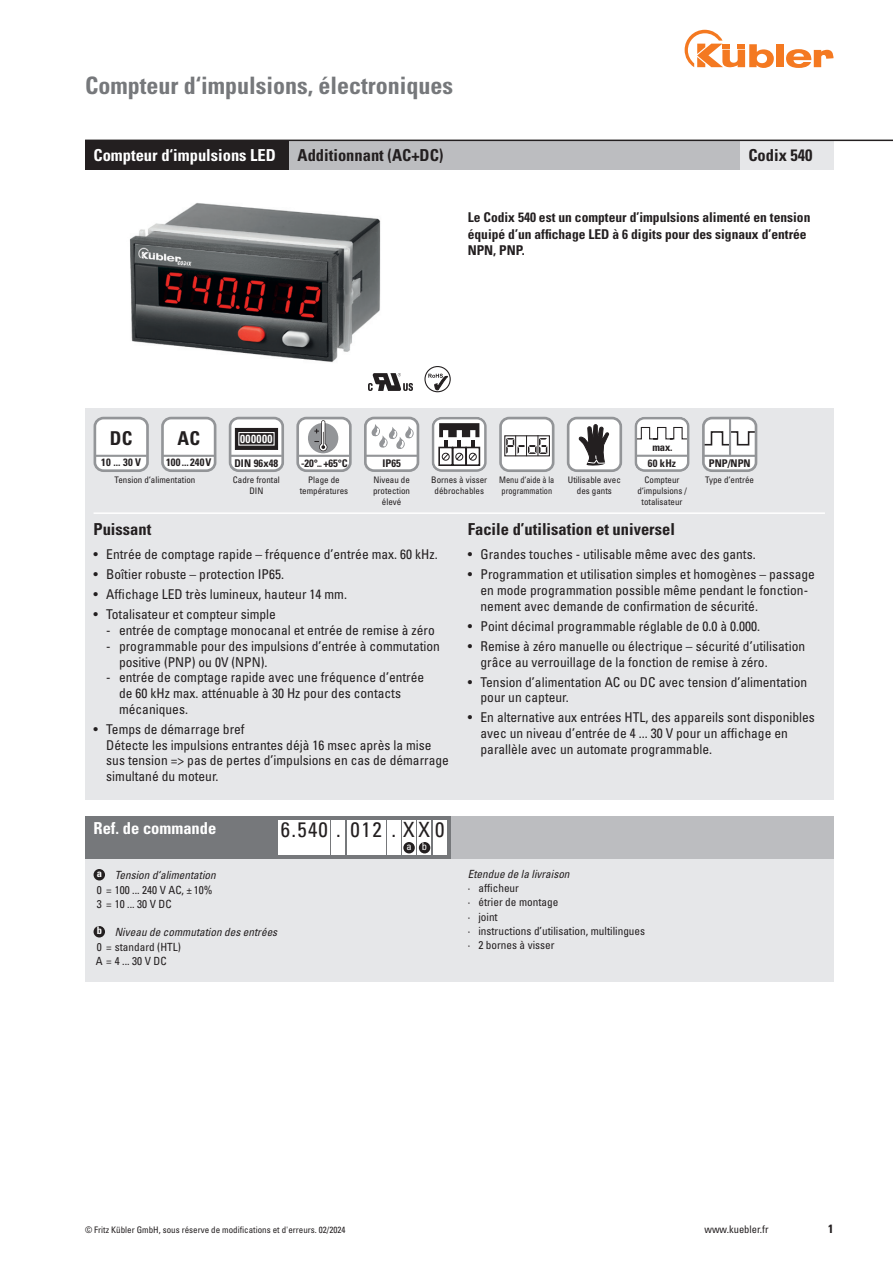
<style>
.page{position:relative;width:893px;height:1263px;background:#fff}
.page>*{position:absolute;margin:0;border:0;box-sizing:border-box;transform-origin:0 0}
.t1{font:700 condensed 24px "Univers LT Std";color:#76787b}
.t2{font:condensed 21px "Univers LT Std";letter-spacing:.08em;color:#231f20}
.t3{font:700 condensed 19.05px "Univers LT Std";color:#231f20}
.t4{font:700 condensed 16.5px "Univers LT Std";color:#231f20}
.t5{font:700 condensed 16.5px "Univers LT Std";color:#fff}
.t6{font:condensed 13.5px/15.8px "Univers LT Std";color:#231f20}
.t7{font:700 condensed 13.5px/16.5px "Univers LT Std";color:#231f20}
.t8{font:700 condensed 12px "Univers LT Std";color:#231f20}
.t9{font:700 condensed 11.7px "Univers LT Std";letter-spacing:.04em;color:#fff}
.t10{font:condensed 11.25px/14.2px "Univers LT Std";color:#231f20}
.t11{font:italic condensed 11.25px/14.2px "Univers LT Std";color:#231f20}
.t12{font:700 condensed 10.65px "Univers LT Std";letter-spacing:.01em;color:#231f20}
.t13{font:condensed 10.5px "Univers LT Std";color:#231f20}
.t14{font:condensed 10.5px "Univers LT Std";color:#fff}
.t15{font:condensed 9px/11.2px "Univers LT Std";color:#231f20;text-align:center}
.t16{font:condensed 9px/11.2px "Univers LT Std";color:#231f20;scale:.92 1}
.s1{font-style:italic}
.s2{font-style:normal}
</style>
<div class="page">
<div style="left:776px;top:44px;width:8px;height:23px;background:#f47921"></div>
<svg style="left:786px;top:49px;width:47px;height:19px"></svg>
<svg style="left:685px;top:30px;width:89px;height:38px"></svg>
<div style="left:85px;top:408px;width:748px;height:391px;background:#e6e7e9"></div>
<img style="left:130px;top:203px;width:271px;height:171px">
<svg style="left:424px;top:366px;width:27px;height:26px"></svg>
<img style="left:368px;top:374px;width:45px;height:17px">
<div style="left:85px;top:816px;width:748px;height:166px;background:#e6e7e9"></div>
<div style="left:451px;top:816px;width:382px;height:43px;background:#bcbdc0"></div>
<svg style="left:432px;top:417px;width:55px;height:55px;background:#adacad"></svg>
<svg style="left:634px;top:417px;width:56px;height:55px;background:#dfdfe0"></svg>
<div style="left:230px;top:418px;width:53px;height:53px;background:#fff;border-radius:9px"></div>
<div style="left:229px;top:417px;width:55px;height:55px;border:3px solid #939598;border-radius:9px"></div>
<hr style="left:229px;top:455px;width:53px;height:2px;background:#939598">
<div style="left:235px;top:428px;width:43px;height:22px;background:#231f20;border:1px solid #231f20"></div>
<div style="left:238px;top:432px;width:37px;height:14px;border:1px solid #fff"></div>
<div style="left:298px;top:418px;width:52px;height:53px;background:#fff;border-radius:9px"></div>
<div style="left:296px;top:417px;width:56px;height:55px;border:3px solid #939598;border-radius:9px"></div>
<hr style="left:297px;top:455px;width:52px;height:2px;background:#939598">
<div style="left:308px;top:423px;width:30px;height:30px;background:#939598;border-radius:50%"></div>
<svg style="left:315px;top:419px;width:12px;height:32px"></svg>
<div style="left:501px;top:418px;width:52px;height:53px;background:#fff;border-radius:9px"></div>
<div style="left:499px;top:417px;width:55px;height:55px;border:3px solid #939598;border-radius:9px"></div>
<div style="left:504px;top:435px;width:46px;height:21px;border:1px solid #231f20"></div>
<svg style="left:506px;top:435px;width:41px;height:21px"></svg>
<div style="left:568px;top:418px;width:53px;height:53px;background:#fff;border-radius:9px"></div>
<div style="left:567px;top:417px;width:55px;height:55px;border:3px solid #939598;border-radius:9px"></div>
<svg style="left:578px;top:424px;width:31px;height:41px"></svg>
<div style="left:703px;top:418px;width:53px;height:53px;background:#fff;border-radius:9px"></div>
<svg style="left:706px;top:430px;width:47px;height:16px"></svg>
<hr style="left:729px;top:418px;width:2px;height:38px;background:#939598">
<div style="left:702px;top:417px;width:55px;height:55px;border:3px solid #939598;border-radius:9px"></div>
<hr style="left:703px;top:455px;width:52px;height:2px;background:#939598">
<div style="left:365px;top:418px;width:53px;height:53px;background:#fff;border-radius:9px"></div>
<div style="left:364px;top:417px;width:55px;height:55px;border:3px solid #939598;border-radius:9px"></div>
<hr style="left:365px;top:455px;width:52px;height:2px;background:#939598">
<svg style="left:371px;top:424px;width:43px;height:25px"></svg>
<div style="left:95px;top:418px;width:52px;height:53px;background:#fff;border-radius:9px"></div>
<div style="left:94px;top:417px;width:55px;height:55px;border:3px solid #939598;border-radius:9px"></div>
<hr style="left:94px;top:455px;width:53px;height:2px;background:#939598">
<div style="left:162px;top:418px;width:53px;height:53px;background:#fff;border-radius:9px"></div>
<div style="left:161px;top:417px;width:55px;height:55px;border:3px solid #939598;border-radius:9px"></div>
<hr style="left:162px;top:455px;width:52px;height:2px;background:#939598">
<hr style="left:94px;top:512px;width:731px;height:2px;background:#fff">
<div style="left:85px;top:816px;width:366px;height:43px;background:#76787b"></div>
<div style="left:94px;top:869px;width:11px;height:11px;background:#231f20;border-radius:50%"></div>
<div style="left:94px;top:926px;width:11px;height:11px;background:#231f20;border-radius:50%"></div>
<div style="left:279px;top:821px;width:51px;height:34px;background:#fff"></div>
<div style="left:332px;top:821px;width:13px;height:34px;background:#fff"></div>
<div style="left:347px;top:821px;width:38px;height:34px;background:#fff"></div>
<div style="left:387px;top:821px;width:14px;height:34px;background:#fff"></div>
<div style="left:402px;top:821px;width:14px;height:34px;background:#fff"></div>
<div style="left:418px;top:821px;width:13px;height:34px;background:#fff"></div>
<div style="left:433px;top:821px;width:13px;height:34px;background:#fff"></div>
<div style="left:419px;top:842px;width:11px;height:11px;background:#231f20;border-radius:50%"></div>
<div style="left:403px;top:842px;width:12px;height:11px;background:#231f20;border-radius:50%"></div>
<div style="left:85px;top:140px;width:204px;height:30px;background:#231f20"></div>
<div style="left:740px;top:140px;width:93px;height:30px;background:#e6e7e9"></div>
<div style="left:289px;top:140px;width:451px;height:30px;background:#bcbdc0"></div>
<hr style="left:85px;top:140px;width:808px;height:1px;background:#231f20">
<h1 class="t1" style="left:85px;top:71px;width:369px">Compteur d‘impulsions, électroniques</h1>
<p class="t5" style="left:94px;top:145px;width:184px">Compteur d‘impulsions LED</p>
<p class="t4" style="left:298px;top:145px;width:147px">Additionnant (AC+DC)</p>
<p class="t4" style="left:748px;top:145px;width:66px">Codix 540</p>
<h3 class="t3" style="left:110px;top:426px;width:24px">DC</h3>
<h3 class="t3" style="left:177px;top:426px;width:24px">AC</h3>
<p class="t9" style="left:240px;top:432px;width:34px">000000</p>
<p class="t7" style="left:468px;top:209px;width:344px">Le Codix 540 est un compteur d’impulsions alimenté en tension équipé d’un affichage LED à 6 digits pour des signaux d’entrée<br>NPN, PNP.</p>
<p class="t12" style="left:652px;top:440px;width:21px">max.</p>
<p class="t12" style="left:101px;top:456px;width:41px">10 ... 30 V</p>
<p class="t12" style="left:301px;top:456px;width:48px">-20°... +65°C</p>
<p class="t12" style="left:383px;top:456px;width:20px">IP65</p>
<p class="t12" style="left:709px;top:456px;width:43px">PNP/NPN</p>
<p class="t12" style="left:166px;top:456px;width:47px">100...240V</p>
<p class="t12" style="left:648px;top:456px;width:30px">60 kHz</p>
<p class="t12" style="left:234px;top:456px;width:45px">DIN 96x48</p>
<p class="t15" style="left:233px;top:474px;width:48px">Cadre frontal<br>DIN</p>
<p class="t16" style="left:499px;top:474px;width:61px">Menu d‘aide à la programmation</p>
<p class="t15" style="left:568px;top:474px;width:54px">Utilisable avec des gants</p>
<p class="t15" style="left:373px;top:474px;width:38px">Niveau de protection élevé</p>
<p class="t15" style="left:431px;top:474px;width:57px">Bornes à visser débrochables</p>
<p class="t15" style="left:637px;top:474px;width:51px">Compteur d‘impulsions / totalisateur</p>
<p class="t15" style="left:705px;top:474px;width:50px">Type d‘entrée</p>
<p class="t15" style="left:115px;top:474px;width:82px">Tension d‘alimentation</p>
<p class="t15" style="left:300px;top:474px;width:50px">Plage de températures</p>
<p class="t4" style="left:94px;top:519px;width:59px">Puissant</p>
<p class="t6" style="left:94px;top:546px;width:346px">• Entrée de comptage rapide – fréquence d’entrée max. 60 kHz.</p>
<p class="t6" style="left:94px;top:566px;width:192px">• Boîtier robuste – protection IP65.</p>
<p class="t6" style="left:94px;top:586px;width:255px">• Affichage LED très lumineux, hauteur 14 mm.</p>
<p class="t6" style="left:94px;top:606px;width:184px">• Totalisateur et compteur simple</p>
<p class="t6" style="left:106px;top:622px;width:330px">- entrée de comptage monocanal et entrée de remise à zéro</p>
<p class="t6" style="left:119px;top:638px;width:322px;text-indent:-13px">- programmable pour des impulsions d’entrée à commutation positive (PNP) ou 0V (NPN).</p>
<p class="t6" style="left:119px;top:669px;width:307px;text-indent:-13px">- entrée de comptage rapide avec une fréquence d’entrée de 60 kHz max. atténuable à 30 Hz pour des contacts mécaniques.</p>
<p class="t6" style="left:106px;top:721px;width:344px;text-indent:-13px">• Temps de démarrage bref<br>Détecte les impulsions entrantes déjà 16 msec après la mise sus tension =&gt; pas de pertes d’impulsions en cas de démarrage simultané du moteur.</p>
<h2 class="t2" style="left:281px;top:816px;width:165px">6.540 . 012 . XX0</h2>
<p class="t14" style="left:406px;top:840px;width:22px">a b</p>
<p class="t5" style="left:94px;top:818px;width:124px">Ref. de commande</p>
<p class="t10" style="left:97px;top:868px;width:121px"><sup>a</sup> <span class="s1">Tension d‘alimentation<br></span>0 = 100 ... 240 V AC, ± 10%<br>3 = 10 ... 30 V DC</p>
<p class="t11" style="left:96px;top:925px;width:183px"><sup>b</sup> Niveau de commutation des entrées<br><span class="s2">0 = standard (HTL)<br>A = 4 ... 30 V DC</span></p>
<p class="t4" style="left:468px;top:519px;width:209px">Facile d’utilisation et universel</p>
<p class="t6" style="left:468px;top:546px;width:289px">• Grandes touches - utilisable même avec des gants.</p>
<p class="t6" style="left:480px;top:566px;width:336px;text-indent:-13px">• Programmation et utilisation simples et homogènes – passage en mode programmation possible même pendant le fonction&shy;nement avec demande de confirmation de sécurité.</p>
<p class="t6" style="left:468px;top:618px;width:294px">• Point décimal programmable réglable de 0.0 à 0.000.</p>
<p class="t6" style="left:480px;top:638px;width:326px;text-indent:-13px">• Remise à zéro manuelle ou électrique – sécurité d’utilisation grâce au verrouillage de la fonction de remise à zéro.</p>
<p class="t6" style="left:480px;top:674px;width:328px;text-indent:-13px">• Tension d’alimentation AC ou DC avec tension d’alimentation pour un capteur.</p>
<p class="t6" style="left:480px;top:709px;width:336px;text-indent:-13px">• En alternative aux entrées HTL, des appareils sont disponibles avec un niveau d’entrée de 4 ... 30 V pour un affichage en parallèle avec un automate programmable.</p>
<p class="t11" style="left:468px;top:867px;width:103px">Etendue de la livraison</p>
<p class="t10" style="left:468px;top:881px;width:179px">· afficheur<br>· étrier de montage<br>· joint<br>· instructions d’utilisation, multilingues · 2 bornes à visser</p>
<p class="t15" style="left:85px;top:1224px;width:262px">© Fritz Kübler GmbH, sous réserve de modifications et d'erreurs. 02/2024</p>
<p class="t13" style="left:704px;top:1223px;width:66px">www.kuebler.fr</p>
<p class="t8" style="left:828px;top:1221px;width:7px">1</p>
</div>
